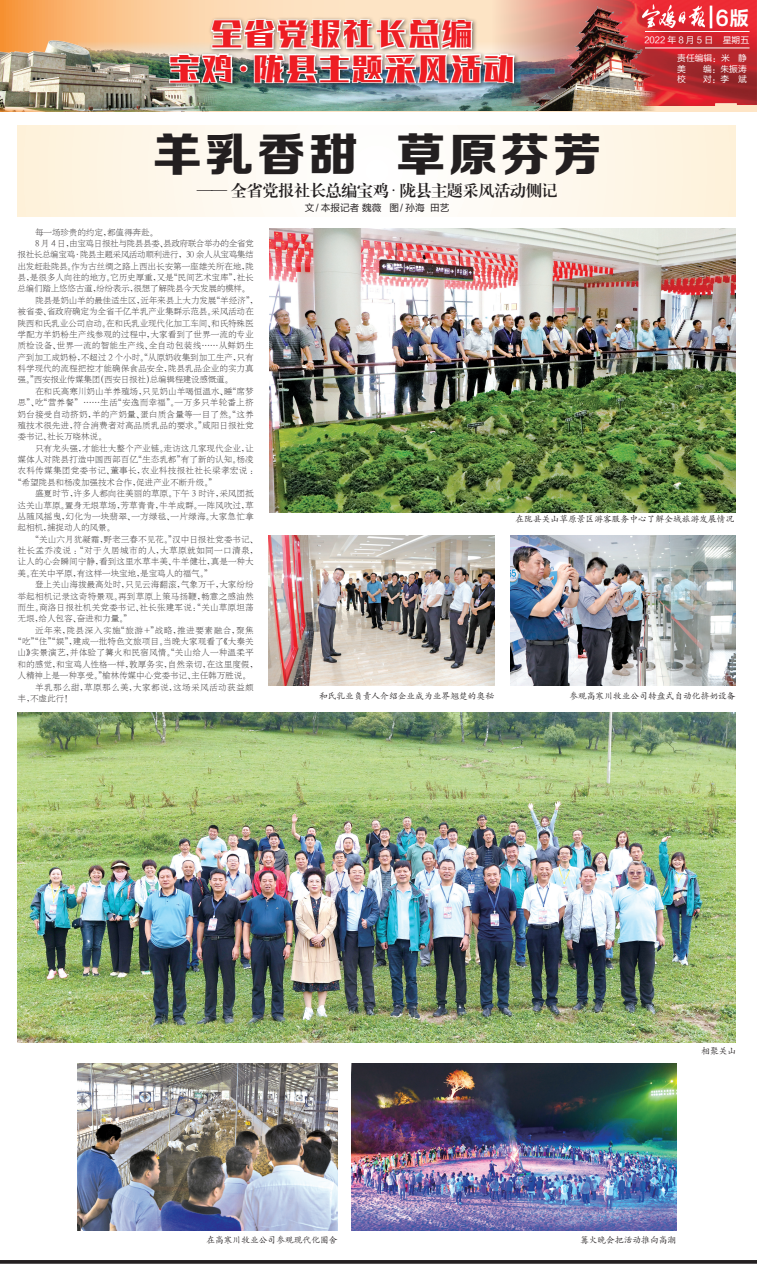
<style>
.page{position:relative;width:757px;height:1265px;background:#fff}
.page>*{position:absolute;margin:0;border:0;box-sizing:border-box;transform-origin:0 0}
.t1{font:45.5px "FZZDHJW GB1 0";letter-spacing:.06em;color:#231f20;scale:1.08 1}
.t2{font:28.88px/34.1px "FZJINHJW GB1 0";letter-spacing:.09em;color:#ee1d23;text-align:center;scale:1.04 1}
.t3{font:20.04px "FZLTCHJW GB1 0";color:#fff}
.t4{font:15.75px "FZXBSK GBK1 0";color:#231f20}
.t5{font:9.62px "FZLTHJW GB1 0";color:#231f20}
.t6{font:8.75px/11.4px "H Ya 7 gb 3";letter-spacing:-.015em;color:#231f20;text-align:justify}
.t7{font:8.75px "FZKTK GBK1 0";color:#231f20}
.t8{font:8.75px/11.4px "H Ya 7 gb 3";letter-spacing:.025em;color:#231f20}
.t9{font:8.75px/10.9px "FZLTHJW GB1 0";color:#fff}
.t10{font:8.75px "H Ya 7 gb 3";letter-spacing:.005em;color:#231f20}
.t11{font:8.75px "H Ya 7 gb 3";letter-spacing:.015em;color:#231f20}
.t12{font:8.75px "H Ya 7 gb 3";letter-spacing:.045em;color:#231f20}
.s1{font-family:"H Ya 7 gb 3"}
</style>
<div class="page">
<svg style="left:0;top:1260px;width:756px;height:4px;background:#312e2f"></svg>
<svg style="left:0;top:0;width:756px;height:111px;background:#e3b37f"></svg>
<img style="left:223px;top:105px;width:311px;height:5px">
<img style="left:99px;top:0;width:657px;height:105px">
<img style="left:656px;top:5px;width:48px;height:22px">
<hr style="left:645px;top:48px;width:104px;height:1px;background:#fff">
<hr style="left:709px;top:6px;width:3px;height:22px;background:#fff">
<img style="left:0;top:11px;width:223px;height:100px">
<img style="left:534px;top:4px;width:122px;height:107px">
<hr style="left:645px;top:31px;width:104px;height:1px;background:#fff">
<img style="left:168px;top:14px;width:348px;height:90px">
<img style="left:18px;top:713px;width:717px;height:329px">
<svg style="left:18px;top:125px;width:717px;height:91px"></svg>
<img style="left:351px;top:1064px;width:325px;height:166px">
<img style="left:78px;top:1064px;width:260px;height:167px">
<img style="left:269px;top:228px;width:466px;height:284px">
<img style="left:268px;top:535px;width:226px;height:151px">
<img style="left:510px;top:535px;width:225px;height:150px">
<h2 class="t2" style="left:169px;top:17px;width:333px">全省党报社长总编<br>宝鸡·陇县主题采风活动</h2>
<p class="t1" style="left:153px;top:130px;width:417px">羊乳香甜 草原芬芳</p>
<p class="t4" style="left:197px;top:182px;width:362px">—— 全省党报社长总编宝鸡<span class="s1">·</span>陇县主题采风活动侧记</p>
<p class="t5" style="left:305px;top:203px;width:146px">文/ 本报记者 魏薇 图/ 孙海 田艺</p>
<h3 class="t3" style="left:715px;top:7px;width:35px">6版</h3>
<p class="t9" style="left:644px;top:35px;width:106px">2022 年 8 月 5 日 星期五</p>
<p class="t9" style="left:677px;top:52px;width:71px">责任编辑：米 静美</p>
<p class="t9" style="left:703px;top:63px;width:45px">编：朱振涛</p>
<p class="t9" style="left:677px;top:74px;width:10px">校</p>
<p class="t9" style="left:703px;top:74px;width:45px">对：李 斌</p>
<p class="t6" style="left:35px;top:226px;width:125px">每一场珍贵的约定，都值得奔赴。</p>
<p class="t6" style="left:18px;top:238px;width:238px;text-indent:18px">8 月 4 日，由宝鸡日报社与陇县县委、县政府联合举办的全省党报社长总编宝鸡·陇县主题采风活动顺利进行，30 余人从宝鸡集结出发赶赴陇县。作为古丝绸之路上西出长安第一座雄关所在地，陇县，是很多人向往的地方。它历史厚重，又是“民间艺术宝库”，社长总编们踏上悠悠古道，纷纷表示，很想了解陇县今天发展的模样。</p>
<p class="t6" style="left:18px;top:294px;width:242px;text-align:left;text-indent:18px">陇县是奶山羊的最佳适生区，近年来县上大力发展“羊经济”，被省委、省政府确定为全省千亿羊乳产业集群示范县。采风活动在陕西和氏乳业公司启动。在和氏乳业现代化加工车间、和氏特殊医学配方羊奶粉生产线参观的过程中，大家看到了世界一流的专业质检设备、世界一流的智能生产线、全自动包装线……从鲜奶生产到加工成奶粉，不超过 2 个小时。“从原奶收集到加工生产，只有科学现代的流程把控才能确保食品安全，陇县乳品企业的实力真强。”西安报业传媒集团（西安日报社）总编辑程建设感慨道。</p>
<p class="t6" style="left:18px;top:385px;width:238px;text-indent:18px">在和氏高寒川奶山羊养殖场，只见奶山羊喝恒温水、睡“席梦思”、吃“营养餐”……生活“安逸而幸福”。一万多只羊轮番上挤奶台接受自动挤奶，羊的产奶量、蛋白质含量等一目了然。“这养殖技术很先进，符合消费者对高品质乳品的要求。”咸阳日报社党委书记、社长万晓林说。</p>
<p class="t6" style="left:35px;top:442px;width:220px">只有龙头强，才能壮大整个产业链。走访这几家现代企业，让</p>
<p class="t6" style="left:18px;top:454px;width:238px">媒体人对陇县打造中国西部百亿“生态乳都”有了新的认知。杨凌</p>
<p class="t11" style="left:18px;top:466px;width:242px">农科传媒集团党委书记、董事长，农业科技报社社长梁孝宏说：</p>
<p class="t6" style="left:13px;top:476px;width:205px">“希望陇县和杨凌加强技术合作，促进产业不断升级。”</p>
<p class="t6" style="left:18px;top:488px;width:238px;text-indent:18px">盛夏时节，许多人都向往美丽的草原。下午 3 时许，采风团抵达关山草原。置身无垠草场，芳草青青，牛羊成群。一阵风吹过，草丛随风摇曳，幻化为一块翡翠、一方绿毯、一片绿海。大家急忙拿起相机，捕捉动人的风景。</p>
<p class="t6" style="left:18px;top:533px;width:242px;text-align:left;text-indent:13px">“关山六月犹凝霜，野老三春不见花。”汉中日报社党委书记、社长孟乔凌说：“对于久居城市的人，大草原就如同一口清泉，让人的心会瞬间宁静，看到这里水草丰美、牛羊健壮，真是一种大美。在关中平原，有这样一块宝地，是宝鸡人的福气。”</p>
<p class="t6" style="left:18px;top:579px;width:238px;text-indent:18px">登上关山海拔最高处时，只见云海翻滚，气象万千，大家纷纷举起相机记录这奇特景观。再到草原上策马扬鞭，畅意之感油然而生。商洛日报社机关党委书记、社长张建军说：“关山草原坦荡无垠，给人包容、奋进和力量。”</p>
<p class="t12" style="left:35px;top:626px;width:220px">近年来，陇县深入实施“旅游+”战略，推进要素融合，聚焦</p>
<p class="t6" style="left:13px;top:636px;width:242px">“吃”“住”“娱”，建成一批特色文旅项目。当晚大家观看了《大秦关</p>
<p class="t10" style="left:18px;top:648px;width:238px">山》实景演艺，并体验了篝火和民宿风情。“关山给人一种温柔平</p>
<p class="t6" style="left:18px;top:658px;width:242px">和的感觉，和宝鸡人性格一样，敦厚务实，自然亲切，在这里度假，</p>
<p class="t6" style="left:18px;top:670px;width:235px">人精神上是一种享受。”榆林传媒中心党委书记、主任韩万胜说。</p>
<p class="t8" style="left:18px;top:681px;width:238px;text-indent:18px">羊乳那么甜，草原那么美，大家都说，这场采风活动获益颇丰，不虚此行！</p>
<p class="t7" style="left:515px;top:515px;width:220px">在陇县关山草原景区游客服务中心了解全域旅游发展情况</p>
<p class="t7" style="left:319px;top:692px;width:176px">和氏乳业负责人介绍企业成为业界翘楚的奥秘</p>
<p class="t7" style="left:569px;top:692px;width:168px">参观高寒川牧业公司转盘式自动化挤奶设备</p>
<p class="t7" style="left:701px;top:1046px;width:36px">相聚关山</p>
<p class="t7" style="left:206px;top:1235px;width:133px">在高寒川牧业公司参观现代化圈舍</p>
<p class="t7" style="left:580px;top:1235px;width:98px">篝火晚会把活动推向高潮</p>
</div>
